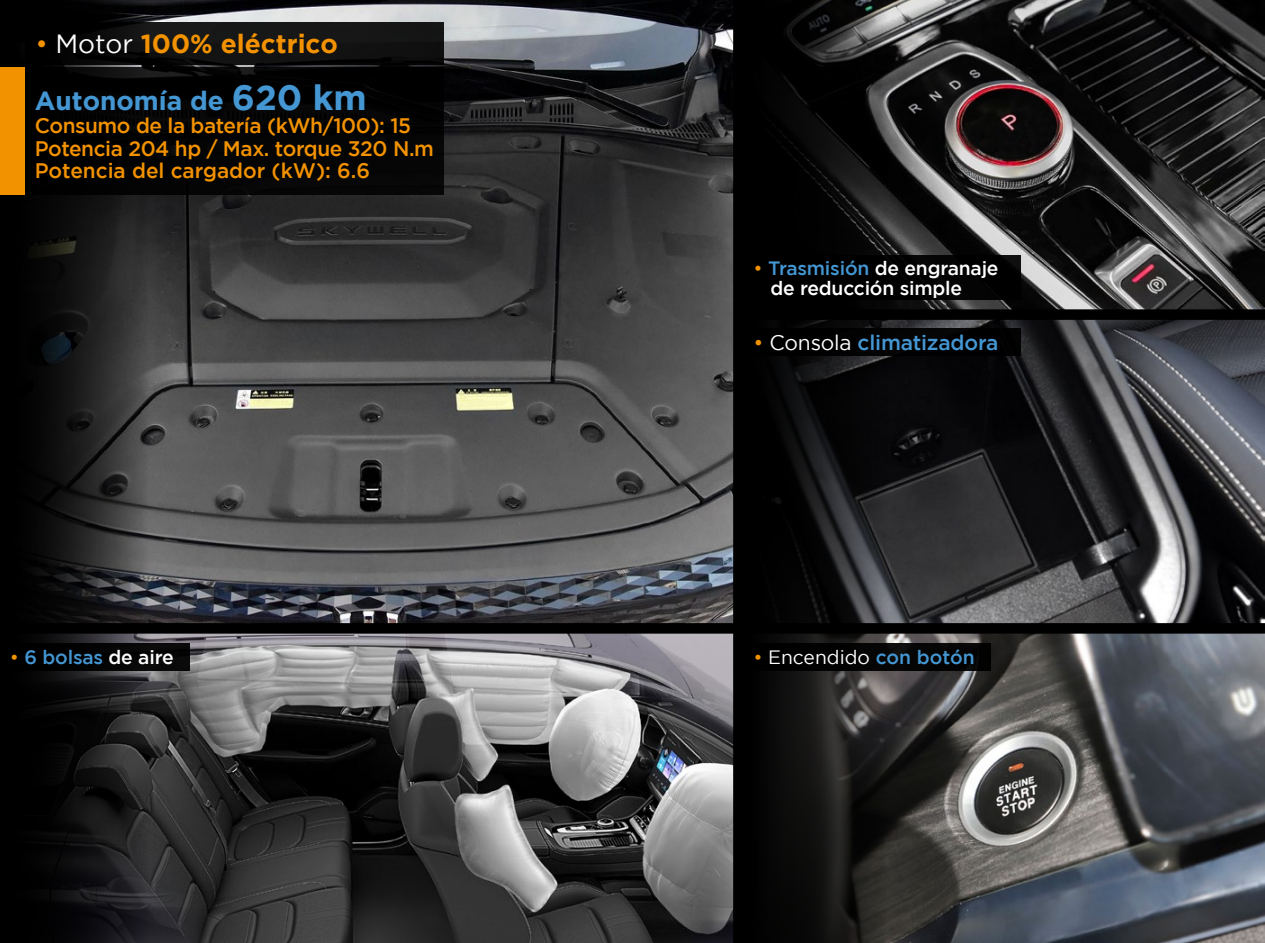
<style>
.page{position:relative;width:1265px;height:943px;background:#fff}
.page>*{position:absolute;margin:0;border:0;box-sizing:border-box;transform-origin:0 0}
.t1{font:700 26.25px "Gotham";color:#f39200}
.t2{font:700 26.25px "Gotham";color:#4497d3}
.t3{font:500 21px/22.8px "Gotham";letter-spacing:-.02em;color:#f39200}
.t4{font:500 21px "Gotham";letter-spacing:-.01em;color:#4497d3}
.t5{font:500 19.25px/19.2px "Gotham";letter-spacing:-.01em;color:#fff}
.t6{font:19.25px "Gotham";color:#fff}
.t7{font:500 19.25px "Gotham";letter-spacing:-.01em;color:#4497d3}
.s1{font-weight:400}
.s2{font-weight:400;color:#fff}
.s3{font-size:35px}
.s4{font-weight:400;color:#f39200}
.s5{color:#fff}
.s6{color:#4497d3}
.s7{color:#f39200}
.s8{font-weight:500;color:#4497d3}
</style>
<div class="page">
<img style="left:0;top:633px;width:1265px;height:310px">
<img style="left:0;top:0;width:733px;height:623px">
<img style="left:744px;top:0;width:521px;height:623px">
<div style="left:738px;top:309px;width:527px;height:11px;background:#000"></div>
<div style="left:744px;top:644px;width:247px;height:27px;background:#000"></div>
<div style="left:733px;top:628px;width:11px;height:315px;background:#000"></div>
<div style="left:733px;top:0;width:11px;height:628px;background:#000"></div>
<div style="left:0;top:623px;width:1265px;height:10px;background:#000"></div>
<div style="left:744px;top:329px;width:277px;height:27px;background:#000"></div>
<div style="left:744px;top:255px;width:277px;height:45px;background:#000"></div>
<div style="left:0;top:644px;width:189px;height:27px;background:#000"></div>
<div style="left:0;top:67px;width:444px;height:128px;background:#000"></div>
<div style="left:0;top:67px;width:25px;height:128px;background:#f39200"></div>
<svg style="left:26px;top:22px;width:418px;height:43px;background:#0e0e0e"></svg>
<p class="t1" style="left:36px;top:29px;width:304px"><span class="s1">•</span> <span class="s2">Motor</span> 100% eléctrico</p>
<p class="t2" style="left:35px;top:86px;width:334px">Autonomía de <span class="s3">620 km</span></p>
<p class="t3" style="left:35px;top:113px;width:401px">Consumo de la batería (kWh/100): 15<br>Potencia 204 hp / Max. torque 320 N.m<br>Potencia del cargador (kW): 6.6</p>
<p class="t7" style="left:10px;top:646px;width:165px"><span class="s4">•</span> 6 bolsas <span class="s5">de aire</span></p>
<p class="t5" style="left:770px;top:258px;width:230px;text-indent:-17px"><span class="s4">•</span> <span class="s6">Trasmisión</span> de engranaje de reducción simple</p>
<p class="t4" style="left:754px;top:330px;width:246px"><span class="s4">•</span> <span class="s2">Consola</span> climatizadora</p>
<p class="t6" style="left:754px;top:647px;width:223px"><span class="s7">•</span> Encendido <span class="s8">con botón</span></p>
</div>
